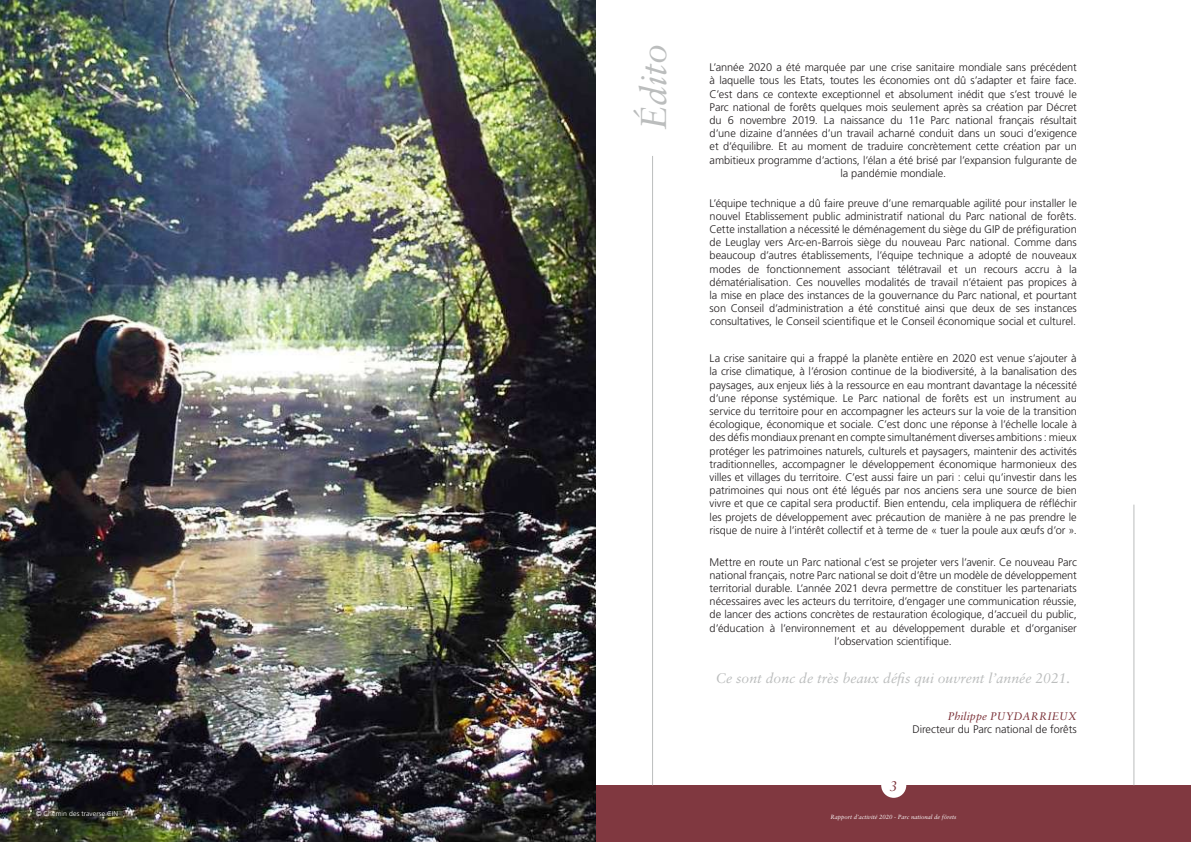
<style>
.page{position:relative;width:1191px;height:842px;background:#fff}
.page>*{position:absolute;margin:0;border:0;box-sizing:border-box;transform-origin:0 0}
.t1{font:italic 36px "Sabon LT Pro";color:#bbbdbd}
.t2{font:italic 14px "Sabon LT Pro";color:#bbbdbd}
.t3{font:italic 14px "Sabon LT Pro";color:#7a2f36}
.t4{font:11px/13.2px "Frutiger LT 45 Lt";letter-spacing:-.005em;color:#231f20;text-align:center}
.t5{font:italic 11px "Sabon LT Pro";letter-spacing:.01em;color:#7a2f36}
.t6{font:7px "Frutiger LT 45 Lt";letter-spacing:.01em;color:#fff}
.t7{font:italic 6px "Sabon LT Pro";color:#fff}
</style>
<div class="page">
<div style="left:596px;top:785px;width:595px;height:57px;background:#803840"></div>
<div style="left:881px;top:773px;width:25px;height:25px;background:#fff;border-radius:50%"></div>
<img style="left:0;top:0;width:595px;height:842px">
<hr style="left:652px;top:156px;width:1px;height:629px;background:#bbbdbd">
<hr style="left:1133px;top:505px;width:1px;height:280px;background:#bbbdbd">
<p class="t6" style="left:36px;top:809px;width:84px">© Chemin des traverse CIN</p>
<h1 class="t1" style="left:631px;top:130px;width:88px;rotate:-90deg">Édito</h1>
<p class="t4" style="left:709px;top:61px;width:369px">L’année 2020 a été marquée par une crise sanitaire mondiale sans précédent à laquelle tous les Etats, toutes les économies ont dû s’adapter et faire face.<br>C’est dans ce contexte exceptionnel et absolument inédit que s’est trouvé le Parc national de forêts quelques mois seulement après sa création par Décret du 6 novembre 2019. La naissance du 11e Parc national français résultait d’une dizaine d’années d’un travail acharné conduit dans un souci d’exigence et d’équilibre. Et au moment de traduire concrètement cette création par un ambitieux programme d’actions, l’élan a été brisé par l’expansion fulgurante de la pandémie mondiale.</p>
<p class="t4" style="left:709px;top:196px;width:369px;text-align:justify">L’équipe technique a dû faire preuve d’une remarquable agilité pour installer le nouvel Etablissement public administratif national du Parc national de forêts.<br>Cette installation a nécessité le déménagement du siège du GIP de préfiguration de Leuglay vers Arc-en-Barrois siège du nouveau Parc national. Comme dans beaucoup d’autres établissements, l’équipe technique a adopté de nouveaux modes de fonctionnement associant télétravail et un recours accru à la dématérialisation. Ces nouvelles modalités de travail n’étaient pas propices à la mise en place des instances de la gouvernance du Parc national, et pourtant son Conseil d’administration a été constitué ainsi que deux de ses instances consultatives, le Conseil scientifique et le Conseil économique social et culturel.</p>
<p class="t4" style="left:709px;top:352px;width:369px;text-align:justify">La crise sanitaire qui a frappé la planète entière en 2020 est venue s’ajouter à la crise climatique, à l’érosion continue de la biodiversité, à la banalisation des paysages, aux enjeux liés à la ressource en eau montrant davantage la nécessité d’une réponse systémique. Le Parc national de forêts est un instrument au service du territoire pour en accompagner les acteurs sur la voie de la transition écologique, économique et sociale. C’est donc une réponse à l’échelle locale à des défis mondiaux prenant en compte simultanément diverses ambitions : mieux protéger les patrimoines naturels, culturels et paysagers, maintenir des activités traditionnelles, accompagner le développement économique harmonieux des villes et villages du territoire. C’est aussi faire un pari : celui qu’investir dans les patrimoines qui nous ont été légués par nos anciens sera une source de bien vivre et que ce capital sera productif. Bien entendu, cela impliquera de réfléchir les projets de développement avec précaution de manière à ne pas prendre le risque de nuire à l’intérêt collectif et à terme de « tuer la poule aux œufs d’or ».</p>
<p class="t4" style="left:709px;top:555px;width:369px">Mettre en route un Parc national c’est se projeter vers l’avenir. Ce nouveau Parc national français, notre Parc national se doit d’être un modèle de développement territorial durable. L’année 2021 devra permettre de constituer les partenariats nécessaires avec les acteurs du territoire, d’engager une communication réussie, de lancer des actions concrètes de restauration écologique, d’accueil du public, d’éducation à l’environnement et au développement durable et d’organiser l’observation scientifique.</p>
<p class="t2" style="left:716px;top:669px;width:356px">Ce sont donc de très beaux défis qui ouvrent l’année 2021.</p>
<p class="t5" style="left:947px;top:709px;width:130px">Philippe PUYDARRIEUX</p>
<p class="t4" style="left:912px;top:723px;width:166px">Directeur du Parc national de forêts</p>
<p class="t3" style="left:890px;top:777px;width:9px">3</p>
<p class="t7" style="left:830px;top:813px;width:128px">Rapport d’activité 2020 - Parc national de fôrets</p>
</div>
